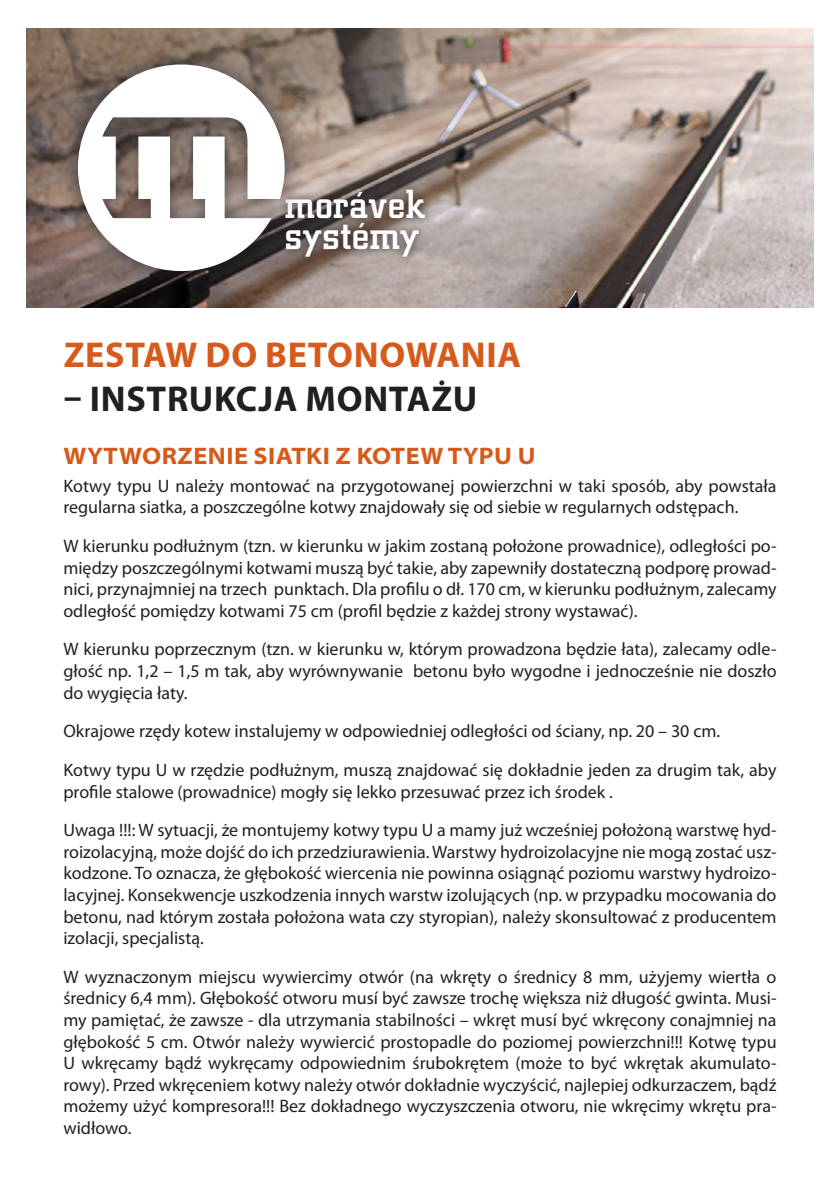
<style>
.page{position:relative;width:840px;height:1191px;background:#fff}
.page>*{position:absolute;margin:0;border:0;box-sizing:border-box;transform-origin:0 0}
.t1{font:500 42.4px/31px "City DOT";color:#fff}
.t2{font:700 36px "Myriad Pro";letter-spacing:.02em;color:#d55a1b}
.t3{font:700 36px "Myriad Pro";letter-spacing:.02em;color:#231f20}
.t4{font:700 semi-expanded 24px "Myriad Pro";letter-spacing:.02em;color:#d55a1b}
.t5{font:18px/21.6px "Myriad Pro";color:#231f20;text-align:justify}
</style>
<div class="page">
<img style="left:27px;top:28px;width:785px;height:280px">
<div style="left:277px;top:181px;width:156px;height:85px;background:#231f20;opacity:.75"></div>
<div style="left:56px;top:42px;width:251px;height:251px;background:#231f20;opacity:.75"></div>
<svg style="left:78px;top:64px;width:206px;height:207px"></svg>
<h1 class="t1" style="left:284px;top:190px;width:143px">morávek systémy</h1>
<h2 class="t2" style="left:64px;top:332px;width:458px">ZESTAW DO BETONOWANIA</h2>
<h2 class="t3" style="left:64px;top:375px;width:415px">– INSTRUKCJA MONTAŻU</h2>
<h3 class="t4" style="left:64px;top:442px;width:470px">WYTWORZENIE SIATKI Z KOTEW TYPU U</h3>
<p class="t5" style="left:63px;top:474px;width:714px">Kotwy typu U należy montować na przygotowanej powierzchni w taki sposób, aby powstała regularna siatka, a poszczególne kotwy znajdowały się od siebie w regularnych odstępach.</p>
<p class="t5" style="left:63px;top:535px;width:714px">W kierunku podłużnym (tzn. w kierunku w jakim zostaną położone prowadnice), odległości po&shy;między poszczególnymi kotwami muszą być takie, aby zapewniły dostateczną podporę prowad&shy;nici, przynajmniej na trzech punktach. Dla profilu o dł. 170 cm, w kierunku podłużnym, zalecamy odległość pomiędzy kotwami 75 cm (profil będzie z każdej strony wystawać).</p>
<p class="t5" style="left:63px;top:638px;width:714px">W kierunku poprzecznym (tzn. w kierunku w, którym prowadzona będzie łata), zalecamy odle&shy;głość np. 1,2 – 1,5 m tak, aby wyrównywanie betonu było wygodne i jednocześnie nie doszło do wygięcia łaty.</p>
<p class="t5" style="left:63px;top:711px;width:714px;line-height:38.6px">Okrajowe rzędy kotew instalujemy w odpowiedniej odległości od ściany, np. 20 – 30 cm.<br>Kotwy typu U w rzędzie podłużnym, muszą znajdować się dokładnie jeden za drugim tak, aby</p>
<p class="t5" style="left:63px;top:772px;width:714px;line-height:38.6px">profile stalowe (prowadnice) mogły się lekko przesuwać przez ich środek .<br>Uwaga !!!: W sytuacji, że montujemy kotwy typu U a mamy już wcześniej położoną warstwę hyd-</p>
<p class="t5" style="left:63px;top:840px;width:714px">roizolacyjną, może dojść do ich przedziurawienia. Warstwy hydroizolacyjne nie mogą zostać usz&shy;kodzone. To oznacza, że głębokość wiercenia nie powinna osiągnąć poziomu warstwy hydroizo&shy;lacyjnej. Konsekwencje uszkodzenia innych warstw izolujących (np. w przypadku mocowania do betonu, nad którym została położona wata czy styropian), należy skonsultować z producentem izolacji, specjalistą.</p>
<p class="t5" style="left:63px;top:965px;width:714px">W wyznaczonym miejscu wywiercimy otwór (na wkręty o średnicy 8 mm, użyjemy wiertła o średnicy 6,4 mm). Głębokość otworu musí być zawsze trochę większa niż długość gwinta. Musi&shy;my pamiętać, że zawsze - dla utrzymania stabilności – wkręt musí być wkręcony conajmniej na głębokość 5 cm. Otwór należy wywiercić prostopadle do poziomej powierzchni!!! Kotwę typu U wkręcamy bądź wykręcamy odpowiednim śrubokrętem (może to być wkrętak akumulato&shy;rowy). Przed wkręceniem kotwy należy otwór dokładnie wyczyścić, najlepiej odkurzaczem, bądź możemy użyć kompresora!!! Bez dokładnego wyczyszczenia otworu, nie wkręcimy wkrętu pra&shy;widłowo.</p>
</div>
